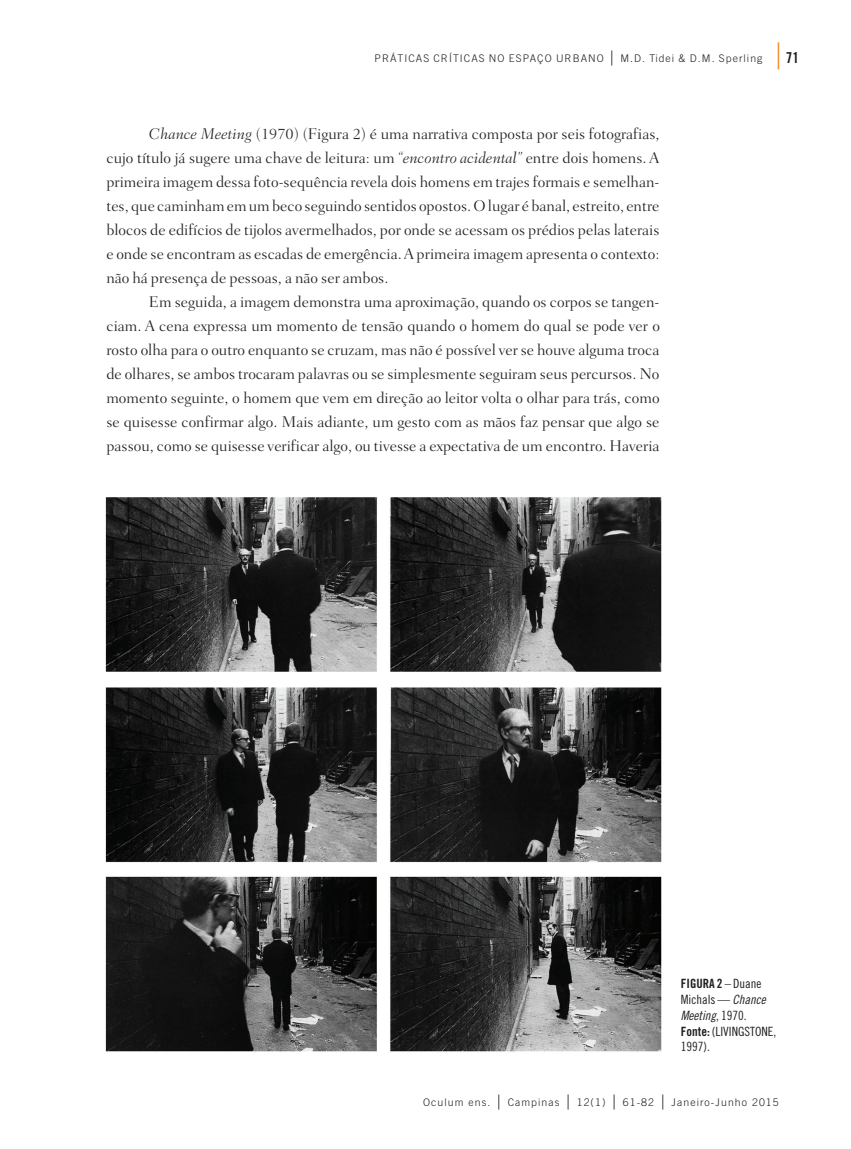
<style>
.page{position:relative;width:851px;height:1149px;background:#fff}
.page>*{position:absolute;margin:0;border:0;box-sizing:border-box;transform-origin:0 0}
.t1{font:300 15.75px/24px "Fairfield LH";color:#231f20;text-align:justify}
.t2{font:15px "Trade Gothic Bold Cond Twenty";color:#231f20}
.t3{font:12.75px/15.8px "Trade Gothic Cond Eighteen";color:#231f20}
.t4{font:12.75px "Trade Gothic Bold Cond Twenty";color:#231f20}
.t5{font:12.75px "Trade Gothic Cond Eighteen Obl";color:#231f20}
.t6{font:300 10.5px "Trade Gothic";letter-spacing:.1em;color:#231f20}
.s1{font-family:"Apple Garamond";font-size:15px}
.s2{font-family:"Apple Garamond";font-weight:300;font-size:27px;color:#f68e1e}
.s3{font-style:italic}
.s4{font-family:"Trade Gothic Cond Eighteen"}
.s5{font-family:"Trade Gothic Cond Eighteen Obl"}
.s6{font-family:"Trade Gothic Bold Cond Twenty"}
</style>
<div class="page">
<img style="left:105px;top:497px;width:557px;height:555px">
<p class="t6" style="left:374px;top:52px;width:389px">PRÁTICAS CRÍTICAS NO ESPAÇO URBANO <span class="s1">|</span> M.D. Tidei &amp; D.M. Sperling</p>
<p class="t2" style="left:771px;top:49px;width:29px"><span class="s2">|</span>71</p>
<p class="t1" style="left:106px;top:122px;width:554px;text-indent:43px"><span class="s3">Chance Meeting</span> (1970) (Figura 2) é uma narrativa composta por seis fotografias, cujo título já sugere uma chave de leitura: um <span class="s3">“encontro acidental”</span> entre dois homens. A primeira imagem dessa foto‑sequência revela dois homens em trajes formais e semelhan‑ tes, que caminham em um beco seguindo sentidos opostos. O lugar é banal, estreito, entre blocos de edifícios de tijolos avermelhados, por onde se acessam os prédios pelas laterais e onde se encontram as escadas de emergência. A primeira imagem apresenta o contexto: não há presença de pessoas, a não ser ambos.</p>
<p class="t1" style="left:106px;top:290px;width:555px;text-indent:43px">Em seguida, a imagem demonstra uma aproximação, quando os corpos se tangen‑ ciam. A cena expressa um momento de tensão quando o homem do qual se pode ver o rosto olha para o outro enquanto se cruzam, mas não é possível ver se houve alguma troca de olhares, se ambos trocaram palavras ou se simplesmente seguiram seus percursos. No momento seguinte, o homem que vem em direção ao leitor volta o olhar para trás, como se quisesse confirmar algo. Mais adiante, um gesto com as mãos faz pensar que algo se passou, como se quisesse verificar algo, ou tivesse a expectativa de um encontro. Haveria</p>
<p class="t4" style="left:680px;top:975px;width:82px">FIGURA 2 <span class="s4">– Duane</span></p>
<p class="t3" style="left:680px;top:991px;width:86px">Michals — <span class="s5">Chance</span></p>
<p class="t5" style="left:680px;top:1007px;width:67px">Meeting<span class="s4">, 1970.</span></p>
<p class="t3" style="left:680px;top:1022px;width:97px"><span class="s6">Fonte:</span> (LIVINGSTONE,<br>1997).</p>
<p class="t6" style="left:423px;top:1095px;width:357px">Oculum ens. <span class="s1">|</span> Campinas <span class="s1">|</span> 12(1) <span class="s1">|</span> 61-82 <span class="s1">|</span> Janeiro-Junho 2015</p>
</div>
